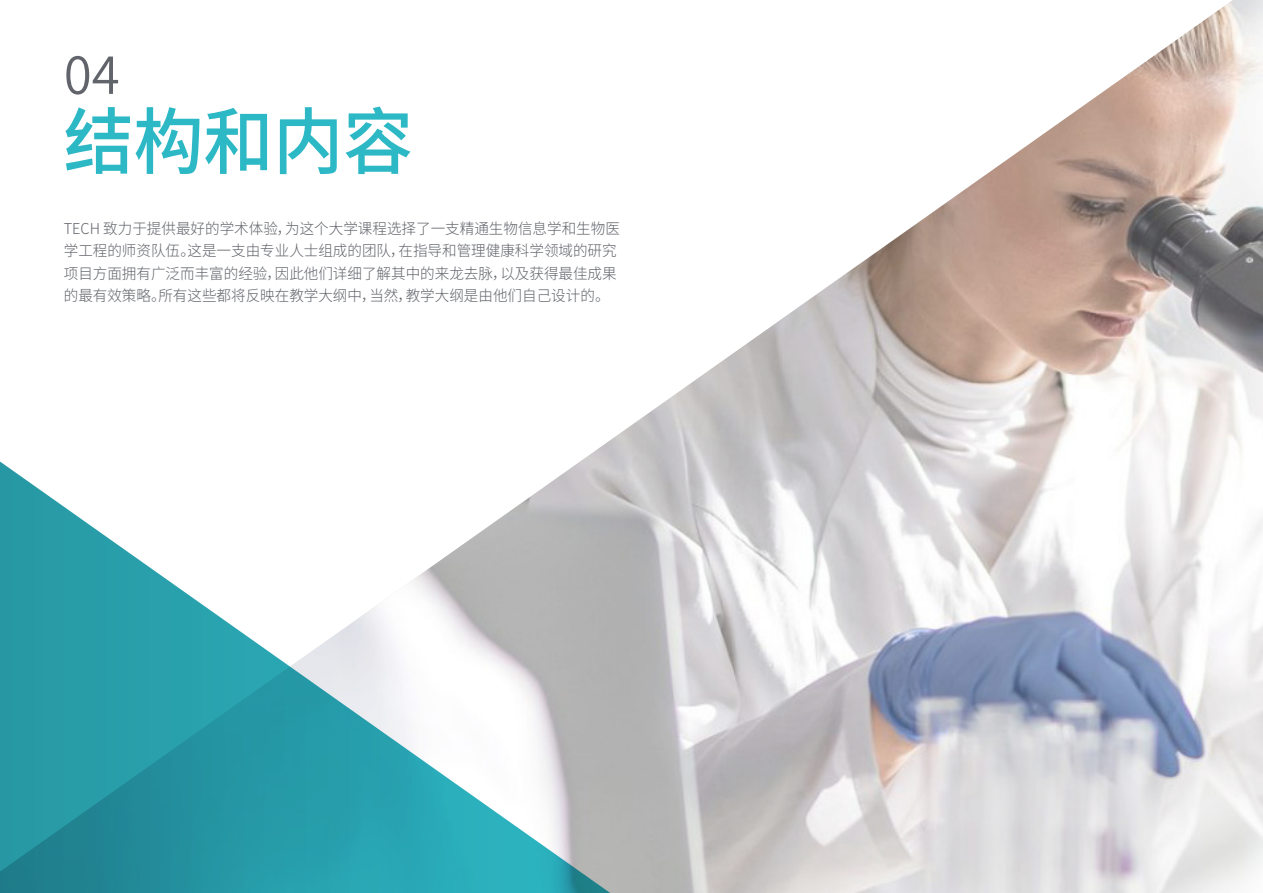
<style>
.page{position:relative;width:1263px;height:893px;background:#fff}
.page>*{position:absolute;margin:0;border:0;box-sizing:border-box;transform-origin:0 0}
.t1{font:500 72px "Source Han Sans CN";color:#2db8c5}
.t2{font:52.5px "Source Han Sans CN";color:#61646a}
.t3{font:300 15px/22.5px "Source Han Sans CN";color:#61646a}
</style>
<div class="page">
<img style="left:602px;top:0;width:661px;height:893px">
<svg style="left:0;top:446px;width:640px;height:447px"></svg>
<h2 class="t2" style="left:64px;top:45px;width:57px">04</h2>
<h1 class="t1" style="left:64px;top:101px;width:351px">结构和内容</h1>
<p class="t3" style="left:64px;top:217px;width:558px">TECH 致力于提供最好的学术体验，为这个大学课程选择了一支精通生物信息学和生物医学工程的师资队伍。这是一支由专业人士组成的团队，在指导和管理健康科学领域的研究项目方面拥有广泛而丰富的经验，因此他们详细了解其中的来龙去脉，以及获得最佳成果的最有效策略。所有这些都将反映在教学大纲中，当然，教学大纲是由他们自己设计的。</p>
</div>
